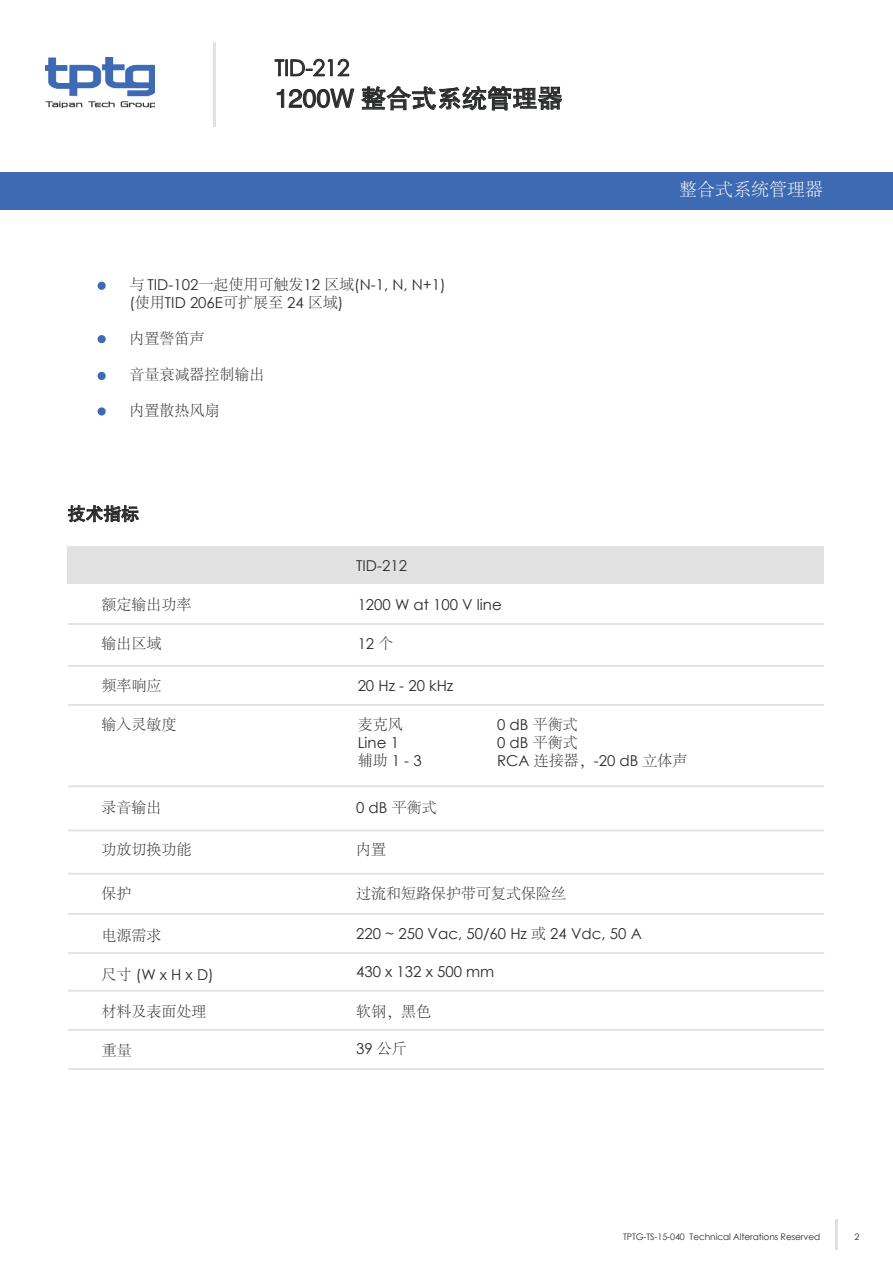
<style>
.page{position:relative;width:893px;height:1263px;background:#fff}
.page>*{position:absolute;margin:0;border:0;box-sizing:border-box;transform-origin:0 0}
.t1{font:25.5px "FZHTK GBK1 0";letter-spacing:-.01em;color:#2b2c2c}
.t2{font:22.5px "Century Gothic";letter-spacing:-.01em;color:#2b2c2c}
.t3{font:300 18px "Adobe Song Std";color:#fff}
.t4{font:18px "FZHTK GBK1 0";color:#2b2c2c}
.t5{font:15px/18px "Century Gothic";color:#2b2c2c}
.t6{font:300 15px "Adobe Song Std";color:#2b2c2c}
.t7{font:9px "Century Gothic";letter-spacing:-.01em;color:#2b2c2c}
.s1{font-family:"Adobe Song Std";font-weight:300}
</style>
<div class="page">
<div style="left:68px;top:547px;width:756px;height:37px;background:#e0e1e0"></div>
<svg style="left:68px;top:505px;width:71px;height:17px"></svg>
<img style="left:45px;top:58px;width:110px;height:49px">
<hr style="left:213px;top:43px;width:3px;height:84px;background:#e0e1e0">
<svg style="left:275px;top:59px;width:74px;height:17px"></svg>
<hr style="left:835px;top:1219px;width:3px;height:31px;background:#e0e1e0">
<div style="left:0;top:172px;width:893px;height:37px;background:#3e6ab4"></div>
<div style="left:98px;top:282px;width:8px;height:8px;background:#3e6ab4;border-radius:50%"></div>
<div style="left:98px;top:335px;width:8px;height:8px;background:#3e6ab4;border-radius:50%"></div>
<div style="left:98px;top:372px;width:8px;height:8px;background:#3e6ab4;border-radius:50%"></div>
<div style="left:98px;top:407px;width:8px;height:8px;background:#3e6ab4;border-radius:50%"></div>
<svg style="left:277px;top:89px;width:77px;height:19px"></svg>
<svg style="left:361px;top:86px;width:202px;height:24px"></svg>
<hr style="left:68px;top:665px;width:756px;height:2px;background:#e0e1e0">
<hr style="left:68px;top:704px;width:756px;height:2px;background:#e0e1e0">
<hr style="left:68px;top:913px;width:756px;height:2px;background:#e0e1e0">
<hr style="left:68px;top:952px;width:756px;height:2px;background:#e0e1e0">
<hr style="left:68px;top:990px;width:756px;height:2px;background:#e0e1e0">
<hr style="left:68px;top:1029px;width:756px;height:2px;background:#e0e1e0">
<hr style="left:68px;top:829px;width:756px;height:2px;background:#e0e1e0">
<hr style="left:68px;top:873px;width:756px;height:2px;background:#e0e1e0">
<hr style="left:68px;top:1068px;width:756px;height:2px;background:#e0e1e0">
<hr style="left:68px;top:623px;width:756px;height:2px;background:#e0e1e0">
<hr style="left:68px;top:785px;width:756px;height:2px;background:#e0e1e0">
<h2 class="t2" style="left:275px;top:52px;width:76px">TID-212</h2>
<h1 class="t1" style="left:275px;top:84px;width:290px">1200W 整合式系统管理器</h1>
<p class="t5" style="left:129px;top:275px;width:318px"><span class="s1">与</span> TID-102<span class="s1">一起使用可触发</span>12 <span class="s1">区域</span>(N-1, N, N+1) (<span class="s1">使用</span>TID 206E<span class="s1">可扩展至</span> 24 <span class="s1">区域</span>)</p>
<p class="t6" style="left:129px;top:330px;width:76px">内置警笛声</p>
<p class="t6" style="left:129px;top:366px;width:136px">音量衰减器控制输出</p>
<p class="t6" style="left:129px;top:402px;width:91px">内置散热风扇</p>
<p class="t4" style="left:68px;top:504px;width:73px">技术指标</p>
<p class="t5" style="left:356px;top:556px;width:52px">TID-212</p>
<p class="t6" style="left:102px;top:596px;width:91px">额定输出功率</p>
<p class="t5" style="left:358px;top:595px;width:146px">1200 W at 100 V line</p>
<p class="t6" style="left:102px;top:635px;width:61px">输出区域</p>
<p class="t6" style="left:102px;top:677px;width:61px">频率响应</p>
<p class="t5" style="left:358px;top:634px;width:37px">12 <span class="s1">个</span></p>
<p class="t5" style="left:358px;top:676px;width:97px">20 Hz - 20 kHz</p>
<p class="t3" style="left:679px;top:180px;width:146px">整合式系统管理器</p>
<p class="t6" style="left:102px;top:716px;width:76px">输入灵敏度</p>
<p class="t6" style="left:358px;top:716px;width:47px">麦克风</p>
<p class="t5" style="left:358px;top:733px;width:66px">Line 1<br><span class="s1">辅助</span> 1 - 3</p>
<p class="t6" style="left:102px;top:799px;width:61px">录音输出</p>
<p class="t5" style="left:356px;top:798px;width:82px">0 dB <span class="s1">平衡式</span></p>
<p class="t6" style="left:102px;top:841px;width:91px">功放切换功能</p>
<p class="t6" style="left:356px;top:841px;width:31px">内置</p>
<p class="t5" style="left:497px;top:715px;width:192px">0 dB <span class="s1">平衡式<br></span>0 dB <span class="s1">平衡式<br></span>RCA <span class="s1">连接器，</span>-20 dB <span class="s1">立体声</span></p>
<p class="t6" style="left:102px;top:885px;width:31px">保护</p>
<p class="t6" style="left:356px;top:885px;width:211px">过流和短路保护带可复式保险丝</p>
<p class="t5" style="left:356px;top:924px;width:287px">220 ~ 250 Vac, 50/60 Hz <span class="s1">或</span> 24 Vdc, 50 A</p>
<p class="t5" style="left:356px;top:963px;width:140px">430 x 132 x 500 mm</p>
<p class="t6" style="left:102px;top:927px;width:61px">电源需求</p>
<p class="t5" style="left:102px;top:965px;width:114px"><span class="s1">尺寸</span> (W x H x D)</p>
<p class="t6" style="left:102px;top:1003px;width:106px">材料及表面处理</p>
<p class="t6" style="left:356px;top:1003px;width:76px">软钢，黑色</p>
<p class="t6" style="left:102px;top:1043px;width:31px">重量</p>
<p class="t5" style="left:356px;top:1039px;width:52px">39 <span class="s1">公斤</span></p>
<p class="t7" style="left:623px;top:1230px;width:199px">TPTG-TS-15-040 Technical Alterations Reserved</p>
<p class="t7" style="left:854px;top:1230px;width:6px">2</p>
</div>
